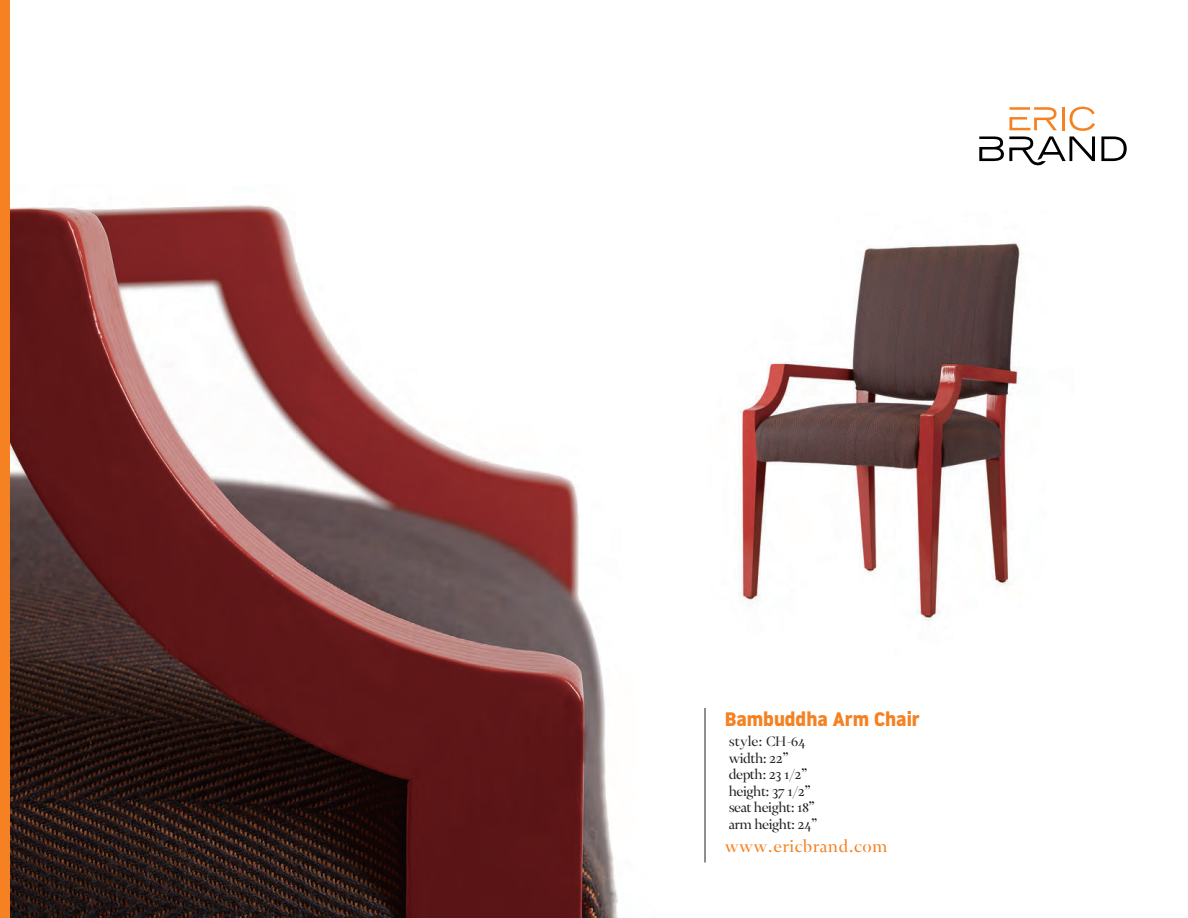
<style>
.page{position:relative;width:1188px;height:918px;background:#fff}
.page>*{position:absolute;margin:0;border:0;box-sizing:border-box;transform-origin:0 0}
.t1{font:700 19.5px "Noway";color:#f58121}
.t2{font:16.5px "Novela Display";letter-spacing:.025em;color:#f58122}
.t3{font:13.5px/16.5px "Novela Display";letter-spacing:-.04em;color:#231f20}
</style>
<div class="page">
<img style="left:9px;top:184px;width:697px;height:734px">
<hr style="left:705px;top:708px;width:1px;height:154px;background:#231f20">
<img style="left:739px;top:242px;width:281px;height:379px">
<svg style="left:979px;top:107px;width:116px;height:59px"></svg>
<svg style="left:1101px;top:136px;width:26px;height:25px"></svg>
<div style="left:0;top:0;width:9px;height:918px;background:#f58122"></div>
<h1 class="t1" style="left:725px;top:708px;width:197px">Bambuddha Arm Chair</h1>
<p class="t3" style="left:729px;top:734px;width:90px">style: CH-64 width: 22” depth: 23 1/2” height: 37 1/2” seat height: 18” arm height: 24”</p>
<p class="t2" style="left:725px;top:839px;width:164px">www.ericbrand.com</p>
</div>
